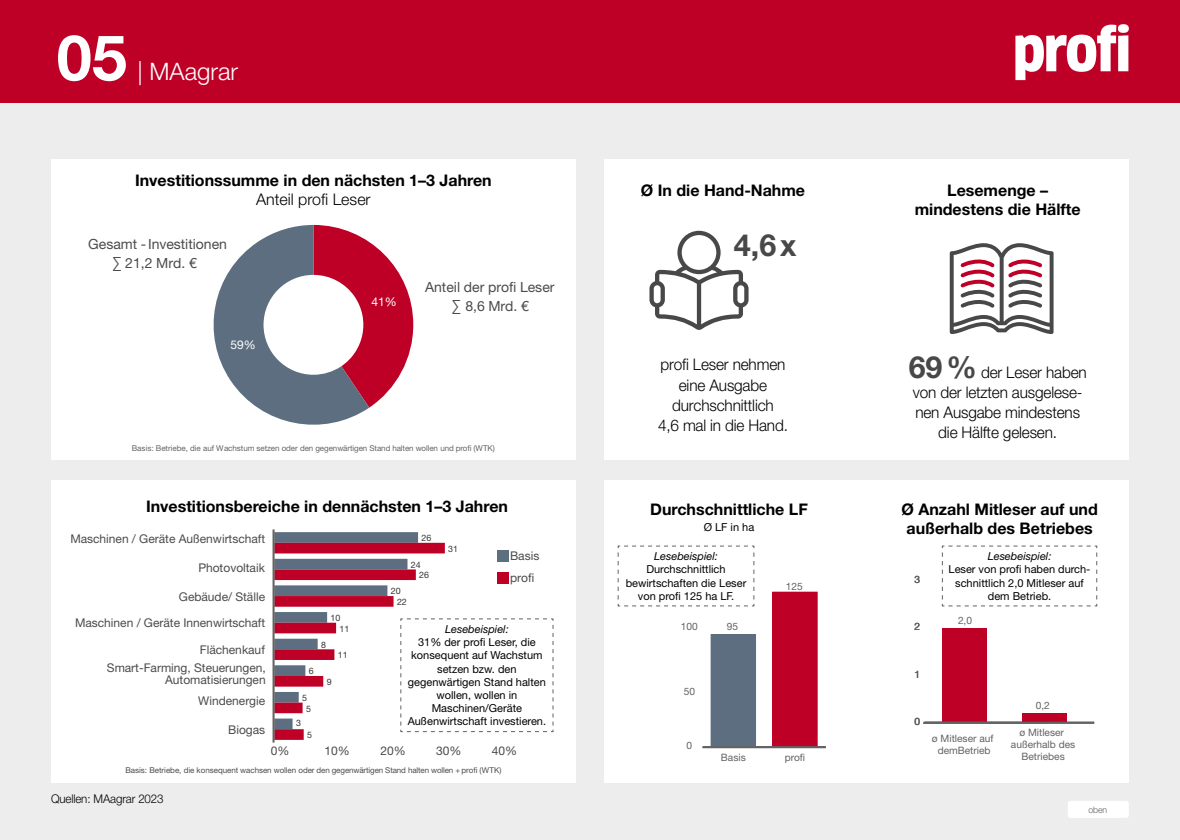
<style>
.page{position:relative;width:1180px;height:840px;background:#fff}
.page>*{position:absolute;margin:0;border:0;box-sizing:border-box;transform-origin:0 0}
.t1{font:700 63.2px "Helvetica Neue LT Pro";color:#fff}
.t2{font:700 30.4px "Helvetica Neue LT Pro";color:#484848}
.t3{font:300 24px "Helvetica Neue LT Pro";color:#fff}
.t4{font:700 16px/19.2px "Helvetica Neue LT Pro";color:#000;text-align:center}
.t5{font:300 16px/20px "Helvetica Neue LT Pro";letter-spacing:-.01em;color:#000;text-align:center;scale:.96 1}
.t6{font:300 16px "Helvetica Neue LT Pro";letter-spacing:-.01em;color:#000}
.t7{font:14px/19px "Helvetica Neue LT Pro";color:#4c4b4a;text-align:center}
.t8{font:12px/18.6px "Helvetica Neue LT Pro";color:#4c4b4a;text-align:right}
.t9{font:300 12px "Helvetica Neue LT Pro";letter-spacing:-.01em;color:#000;scale:.96 1}
.t10{font:12px "Helvetica Neue LT Pro";color:#fff}
.t11{font:11px/13.2px "Helvetica Neue LT Pro";color:#000;text-align:center}
.t12{font:italic 11px "Helvetica Neue LT Pro";color:#000}
.t13{font:10.2px/12.2px "Helvetica Neue LT Pro";color:#636363;text-align:center}
.t14{font:300 9px "Helvetica Neue LT Pro";color:#636363}
.t15{font:8.8px "Helvetica Neue LT Pro";color:#363636}
.t16{font:8px "Helvetica Neue LT Pro";letter-spacing:-.01em;color:#4c4b4a}
.t17{font:8px "Helvetica Neue LT Pro";letter-spacing:-.005em;color:#636363}
.s1{font-weight:700;font-size:30.4px;color:#484848}
</style>
<div class="page">
<div style="left:0;top:0;width:1179px;height:103px;background:#be0027"></div>
<svg style="left:1015px;top:24px;width:113px;height:56px"></svg>
<div style="left:0;top:103px;width:1179px;height:736px;background:#ededed"></div>
<div style="left:1067px;top:800px;width:61px;height:17px;background:#fff;border-radius:3px"></div>
<div style="left:51px;top:159px;width:524px;height:300px;background:#fff"></div>
<svg style="left:213px;top:225px;width:200px;height:200px"></svg>
<div style="left:604px;top:159px;width:524px;height:300px;background:#fff"></div>
<div style="left:604px;top:480px;width:524px;height:302px;background:#fff"></div>
<div style="left:51px;top:480px;width:524px;height:302px;background:#fff"></div>
<hr style="left:272px;top:529px;width:2px;height:213px;background:#636363">
<svg style="left:274px;top:532px;width:280px;height:207px"></svg>
<div style="left:711px;top:634px;width:44px;height:112px;background:#5c6e80"></div>
<div style="left:710px;top:634px;width:46px;height:113px;border:1px solid #5c6e80"></div>
<div style="left:772px;top:592px;width:45px;height:154px;background:#be0027"></div>
<hr style="left:702px;top:745px;width:123px;height:2px;background:#636363">
<svg style="left:617px;top:545px;width:137px;height:61px"></svg>
<div style="left:941px;top:627px;width:45px;height:95px;background:#be0027"></div>
<div style="left:1021px;top:712px;width:45px;height:10px;background:#be0027"></div>
<hr style="left:923px;top:721px;width:171px;height:2px;background:#636363">
<svg style="left:941px;top:545px;width:156px;height:61px"></svg>
<svg style="left:649px;top:231px;width:99px;height:99px"></svg>
<svg style="left:949px;top:243px;width:104px;height:91px"></svg>
<h1 class="t1" style="left:57px;top:18px;width:72px">05</h1>
<h3 class="t3" style="left:137px;top:56px;width:102px">| MAagrar</h3>
<h3 class="t4" style="left:135px;top:170px;width:358px">Investitionssumme in den nächsten 1–3 Jahren</h3>
<h3 class="t6" style="left:256px;top:189px;width:116px">Anteil profi Leser</h3>
<p class="t7" style="left:88px;top:234px;width:140px">Gesamt -Investitionen ∑ 21,2 Mrd. €</p>
<p class="t10" style="left:230px;top:337px;width:27px">59%</p>
<p class="t10" style="left:371px;top:294px;width:27px">41%</p>
<p class="t7" style="left:425px;top:277px;width:131px">Anteil der profi Leser ∑ 8,6 Mrd. €</p>
<p class="t17" style="left:132px;top:442px;width:364px">Basis: Betriebe, die auf Wachstum setzen oder den gegenwärtigen Stand halten wollen und profi (WTK)</p>
<h3 class="t4" style="left:146px;top:496px;width:363px">Investitionsbereiche in dennächsten 1–3 Jahren</h3>
<p class="t8" style="left:70px;top:529px;width:196px">Maschinen / Geräte Außenwirtschaft</p>
<p class="t8" style="left:198px;top:557px;width:68px">Photovoltaik</p>
<p class="t8" style="left:179px;top:586px;width:88px">Gebäude/ Ställe</p>
<p class="t8" style="left:75px;top:613px;width:192px">Maschinen / Geräte Innenwirtschaft</p>
<p class="t8" style="left:107px;top:639px;width:160px">Flächenkauf<br>Smart-Farming, Steuerungen,</p>
<p class="t8" style="left:165px;top:669px;width:102px;line-height:20.6px">Automatisierungen<br>Windenergie</p>
<p class="t8" style="left:228px;top:719px;width:39px">Biogas</p>
<p class="t15" style="left:309px;top:665px;width:6px">6</p>
<p class="t15" style="left:302px;top:692px;width:6px">5</p>
<p class="t15" style="left:306px;top:702px;width:6px">5</p>
<p class="t15" style="left:307px;top:729px;width:6px">5</p>
<p class="t15" style="left:296px;top:717px;width:6px">3</p>
<p class="t15" style="left:330px;top:612px;width:11px">10</p>
<p class="t15" style="left:321px;top:638px;width:6px">8</p>
<p class="t15" style="left:339px;top:622px;width:11px">11</p>
<p class="t15" style="left:338px;top:649px;width:11px">11</p>
<p class="t15" style="left:327px;top:676px;width:6px">9</p>
<p class="t15" style="left:421px;top:532px;width:11px">26</p>
<p class="t15" style="left:411px;top:559px;width:11px">24</p>
<p class="t15" style="left:391px;top:585px;width:11px">20</p>
<p class="t15" style="left:397px;top:596px;width:11px">22</p>
<p class="t15" style="left:419px;top:569px;width:11px">26</p>
<p class="t15" style="left:448px;top:543px;width:11px">31</p>
<p class="t8" style="left:510px;top:543px;width:31px;line-height:22.4px;text-align:left">Basis profi</p>
<p class="t12" style="left:445px;top:622px;width:65px">Lesebeispiel:</p>
<p class="t11" style="left:407px;top:635px;width:140px">31% der profi Leser, die konsequent auf Wachstum setzen bzw. den gegenwärtigen Stand halten wollen, wollen in<br>Maschinen/Geräte<br>Außenwirtschaft investieren.</p>
<p class="t8" style="left:271px;top:740px;width:20px">0%</p>
<p class="t8" style="left:324px;top:740px;width:27px">10%</p>
<p class="t8" style="left:380px;top:740px;width:27px">20%</p>
<p class="t8" style="left:436px;top:740px;width:27px">30%</p>
<p class="t8" style="left:492px;top:740px;width:27px">40%</p>
<p class="t16" style="left:125px;top:764px;width:378px">Basis: Betriebe, die konsequent wachsen wollen oder den gegenwärtigen Stand halten wollen + profi (WTK)</p>
<p class="t9" style="left:51px;top:791px;width:119px">Quellen: MAagrar 2023</p>
<h3 class="t4" style="left:640px;top:180px;width:166px">Ø In die Hand-Nahme</h3>
<h2 class="t2" style="left:733px;top:225px;width:64px">4,6x</h2>
<h3 class="t5" style="left:658px;top:354px;width:137px">profi Leser nehmen eine Ausgabe durchschnittlich<br>4,6 mal in die Hand.</h3>
<h3 class="t4" style="left:650px;top:499px;width:159px">Durchschnittliche LF</h3>
<p class="t12" style="left:654px;top:549px;width:65px">Lesebeispiel:</p>
<p class="t11" style="left:625px;top:562px;width:122px">Durchschnittlich bewirtschaften die Leser von profi 125 ha LF.</p>
<p class="t11" style="left:703px;top:520px;width:52px">Ø LF in ha</p>
<p class="t13" style="left:785px;top:579px;width:18px">125</p>
<p class="t13" style="left:680px;top:619px;width:18px">100</p>
<p class="t13" style="left:683px;top:684px;width:13px">50</p>
<p class="t13" style="left:686px;top:738px;width:7px">0</p>
<p class="t13" style="left:726px;top:619px;width:13px">95</p>
<p class="t13" style="left:720px;top:750px;width:26px">Basis</p>
<p class="t13" style="left:784px;top:750px;width:22px">profi</p>
<h3 class="t4" style="left:914px;top:180px;width:167px">Lesemenge – mindestens die Hälfte</h3>
<h3 class="t5" style="left:908px;top:361px;width:187px"><span class="s1">69%</span> der Leser haben von der letzten ausgelese&shy;nen Ausgabe mindestens die Hälfte gelesen.</h3>
<h3 class="t4" style="left:901px;top:499px;width:198px">Ø Anzahl Mitleser auf und außerhalb des Betriebes</h3>
<p class="t12" style="left:987px;top:549px;width:65px">Lesebeispiel:</p>
<p class="t11" style="left:948px;top:562px;width:143px">Leser von profi haben durch&shy;schnittlich 2,0 Mitleser auf dem Betrieb.</p>
<p class="t13" style="left:914px;top:572px;width:7px">3</p>
<p class="t13" style="left:914px;top:620px;width:7px">2</p>
<p class="t13" style="left:914px;top:667px;width:7px">1</p>
<p class="t13" style="left:957px;top:613px;width:16px">2,0</p>
<p class="t13" style="left:914px;top:714px;width:7px">0</p>
<p class="t13" style="left:931px;top:731px;width:63px">ø Mitleser auf demBetrieb</p>
<p class="t13" style="left:1035px;top:699px;width:16px">0,2</p>
<p class="t13" style="left:1010px;top:725px;width:66px">ø Mitleser außerhalb des<br>Betriebes</p>
<p class="t14" style="left:1088px;top:803px;width:20px">oben</p>
</div>
